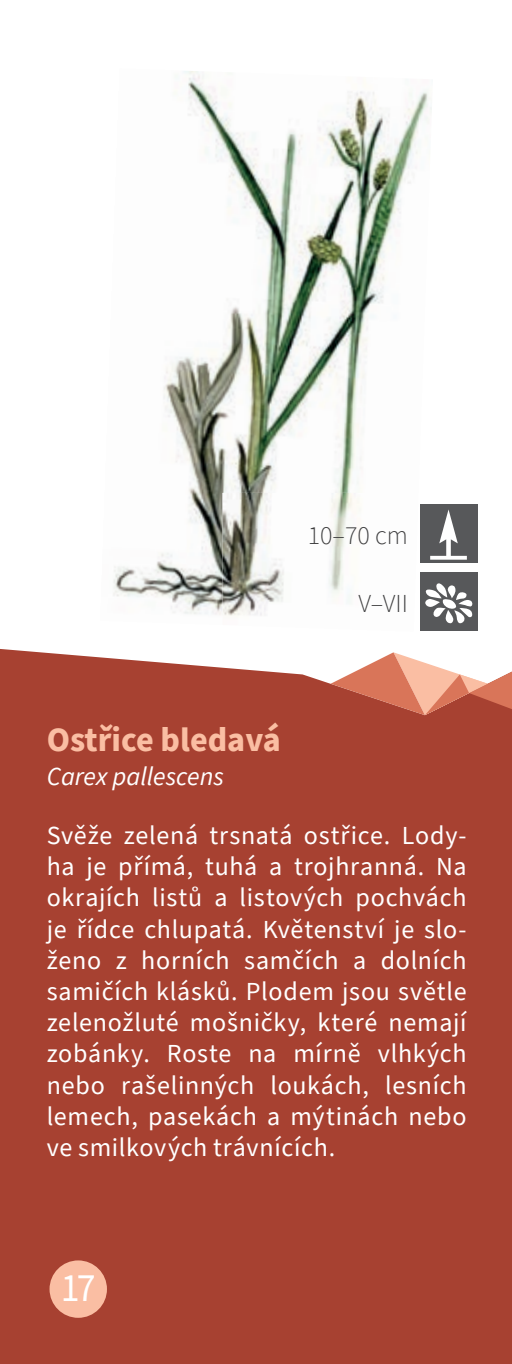
<style>
.page{position:relative;width:512px;height:1364px;background:#fff}
.page>*{position:absolute;margin:0;border:0;box-sizing:border-box;transform-origin:0 0}
.t1{font:40px "Source Sans Pro";color:#fff;scale:.95 1}
.t2{font:700 34px "Source Sans Pro";color:#fabea3}
.t3{font:26px/31.2px "Source Sans Pro";letter-spacing:.025em;color:#fff;text-align:justify}
.t4{font:italic 26px "Source Sans Pro";color:#fff}
.t5{font:300 26px "Source Sans Pro";color:#3e3e3f}
</style>
<div class="page">
<img style="left:113px;top:71px;width:320px;height:544px">
<img style="left:418px;top:493px;width:3px;height:138px">
<img style="left:222px;top:493px;width:196px;height:123px">
<div style="left:0;top:649px;width:511px;height:715px;background:#a74131"></div>
<svg style="left:330px;top:652px;width:181px;height:63px"></svg>
<div style="left:49px;top:1260px;width:58px;height:57px;background:#fabea3;border-radius:50%"></div>
<div style="left:419px;top:504px;width:58px;height:58px;background:#57585a"></div>
<svg style="left:430px;top:509px;width:36px;height:50px"></svg>
<div style="left:419px;top:572px;width:58px;height:58px;background:#57585a"></div>
<svg style="left:425px;top:583px;width:47px;height:40px"></svg>
<svg style="left:0;top:1360px;width:4px;height:4px"></svg>
<svg style="left:509px;top:1360px;width:3px;height:4px"></svg>
<p class="t5" style="left:308px;top:518px;width:102px">10–70 cm</p>
<p class="t5" style="left:358px;top:586px;width:51px">V–VII</p>
<h2 class="t2" style="left:47px;top:716px;width:235px">Ostřice bledavá</h2>
<p class="t4" style="left:47px;top:759px;width:179px">Carex pallescens</p>
<p class="t3" style="left:47px;top:820px;width:421px">Svěže zelená trsnatá ostřice. Lody&shy;ha je přímá, tuhá a trojhranná. Na okrajích listů a listových pochvách je řídce chlupatá. Květenství je slo&shy;ženo z horních samčích a dolních samičích klásků. Plodem jsou světle zelenožluté mošničky, které nemají zobánky. Roste na mírně vlhkých nebo rašelinných loukách, lesních lemech, pasekách a mýtinách nebo ve smilkových trávnících.</p>
<h1 class="t1" style="left:61px;top:1261px;width:38px">17</h1>
</div>
